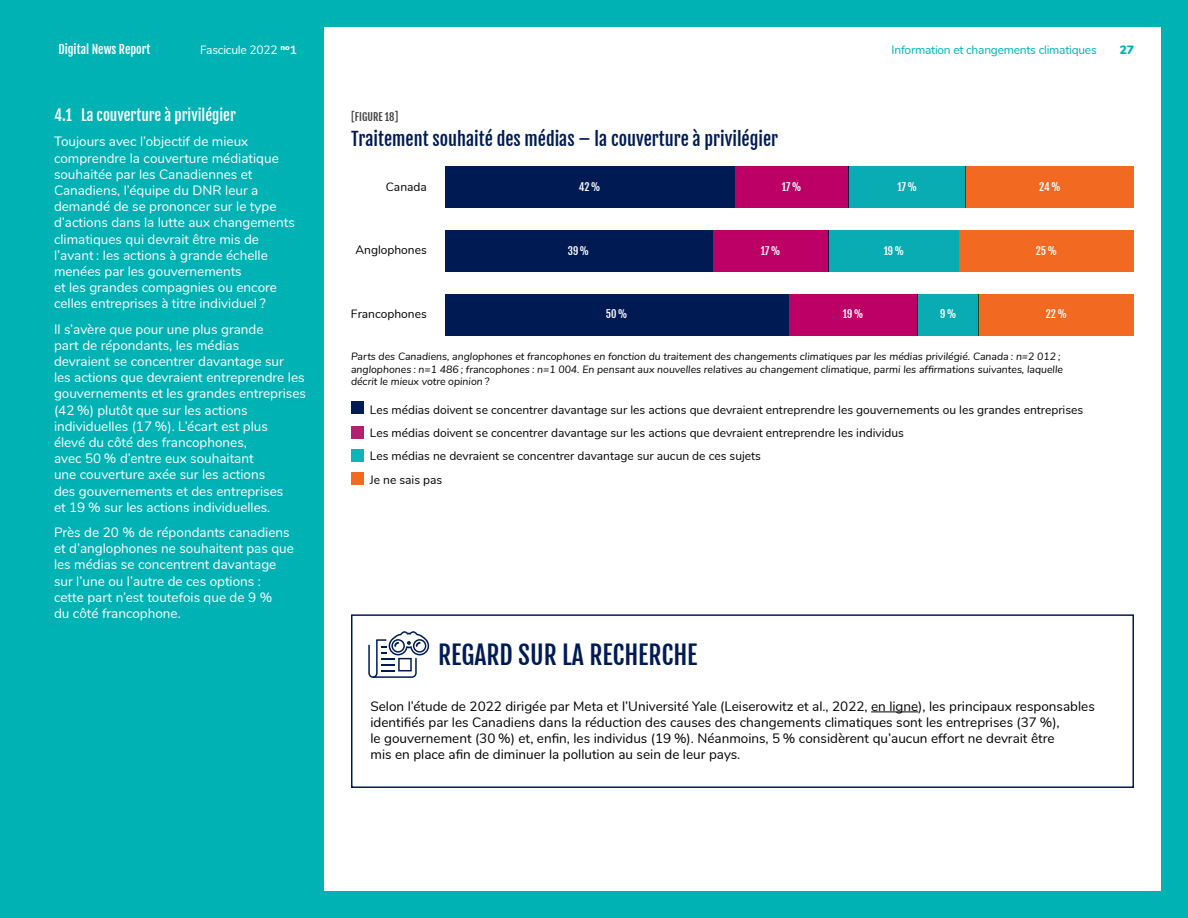
<style>
.page{position:relative;width:1188px;height:918px;background:#fff}
.page>*{position:absolute;margin:0;border:0;box-sizing:border-box;transform-origin:0 0}
.Titre___Ce_que_dit_l{font:25.5px "Fjalla One";color:#001b54}
.Titre_tableau{font:18px "Fjalla One";color:#001b54}
.Titre__2__3_1{font:15px "Fjalla One";color:#fff}
.Texte_courant{font:13.5px/16.2px "Nunito";color:#fff}
.Texte_courant-2{font:13.5px/16.2px "Nunito";color:#000}
.Légende{font:12px "Nunito";color:#000}
.t1{font:12px "Nunito";letter-spacing:-.02em;color:#01b2b5}
.t2{font:12px "Fjalla One";color:#fff}
.t3{font:12px "Nunito";letter-spacing:-.02em;color:#fff}
.t4{font:900 12px "Nunito";color:#01b2b5}
.Vignette_tableau{font:italic 10.5px/12.6px "Nunito";color:#000}
.t5{font:10.5px "Fjalla One";color:#fff}
.Titre_tableau-2{font:10.5px "Fjalla One";color:#404040}
.s1{font-weight:700}
</style>
<div class="page">
<div style="left:0;top:0;width:1188px;height:918px;border:27px solid #01b2b5"></div>
<div style="left:0;top:0;width:324px;height:918px;background:#01b2b5"></div>
<div style="left:966px;top:166px;width:168px;height:42px;background:#f26921"></div>
<div style="left:849px;top:166px;width:117px;height:42px;background:#09acb2"></div>
<div style="left:734px;top:166px;width:115px;height:42px;background:#bc0066"></div>
<div style="left:445px;top:166px;width:289px;height:42px;background:#001b54"></div>
<div style="left:959px;top:230px;width:175px;height:42px;background:#f26921"></div>
<div style="left:829px;top:230px;width:130px;height:42px;background:#09acb2"></div>
<div style="left:712px;top:230px;width:117px;height:42px;background:#bc0066"></div>
<div style="left:445px;top:230px;width:267px;height:42px;background:#001b54"></div>
<div style="left:979px;top:294px;width:155px;height:42px;background:#f26921"></div>
<div style="left:918px;top:294px;width:61px;height:42px;background:#09acb2"></div>
<div style="left:789px;top:294px;width:129px;height:42px;background:#bc0066"></div>
<div style="left:445px;top:294px;width:344px;height:42px;background:#001b54"></div>
<div style="left:351px;top:401px;width:13px;height:13px;background:#001b54"></div>
<div style="left:351px;top:426px;width:13px;height:13px;background:#b2216c"></div>
<div style="left:351px;top:449px;width:13px;height:13px;background:#0db5b8"></div>
<div style="left:351px;top:473px;width:13px;height:12px;background:#f26921"></div>
<hr style="left:871px;top:712px;width:47px;height:1px;background:#000">
<div style="left:351px;top:614px;width:783px;height:174px;border:2px solid #001b54"></div>
<svg style="left:368px;top:631px;width:61px;height:47px"></svg>
<p class="t2" style="left:59px;top:42px;width:93px">Digital News Report</p>
<p class="t3" style="left:200px;top:41px;width:98px">Fascicule 2022 <sup>no</sup><span class="s1">1</span></p>
<p class="t1" style="left:892px;top:41px;width:207px">Information et changements climatiques</p>
<p class="t4" style="left:1120px;top:41px;width:16px">27</p>
<p class="Titre__2__3_1" style="left:54px;top:106px;width:183px">4.1 La couverture à privilégier</p>
<p class="Texte_courant" style="left:54px;top:133px;width:242px">Toujours avec l’objectif de mieux comprendre la couverture médiatique souhaitée par les Canadiennes et Canadiens, l’équipe du DNR leur a demandé de se prononcer sur le type d’actions dans la lutte aux changements climatiques qui devrait être mis de l’avant : les actions à grande échelle menées par les gouvernements<br>et les grandes compagnies ou encore celles entreprises à titre individuel ?</p>
<p class="Texte_courant" style="left:54px;top:320px;width:254px">Il s’avère que pour une plus grande<br>part de répondants, les médias<br>devraient se concentrer davantage sur<br>les actions que devraient entreprendre les gouvernements et les grandes entreprises (42 %) plutôt que sur les actions individuelles (17 %). L’écart est plus<br>élevé du côté des francophones,<br>avec 50 % d’entre eux souhaitant<br>une couverture axée sur les actions<br>des gouvernements et des entreprises<br>et 19 % sur les actions individuelles.</p>
<p class="Texte_courant" style="left:54px;top:524px;width:241px">Près de 20 % de répondants canadiens et d’anglophones ne souhaitent pas que les médias se concentrent davantage sur l’une ou l’autre de ces options : cette part n’est toutefois que de 9 %<br>du côté francophone.</p>
<p class="Titre_tableau-2" style="left:351px;top:110px;width:49px">[FIGURE 18]</p>
<p class="Titre_tableau" style="left:351px;top:127px;width:429px">Traitement souhaité des médias – la couverture à privilégier</p>
<p class="Légende" style="left:386px;top:178px;width:43px">Canada</p>
<p class="t5" style="left:579px;top:180px;width:23px">42 %</p>
<p class="t5" style="left:782px;top:180px;width:21px">17 %</p>
<p class="t5" style="left:898px;top:180px;width:21px">17 %</p>
<p class="t5" style="left:1039px;top:180px;width:23px">24 %</p>
<p class="Légende" style="left:355px;top:241px;width:73px">Anglophones</p>
<p class="t5" style="left:568px;top:244px;width:23px">39 %</p>
<p class="t5" style="left:761px;top:244px;width:21px">17 %</p>
<p class="t5" style="left:884px;top:244px;width:22px">19 %</p>
<p class="t5" style="left:1036px;top:244px;width:23px">25 %</p>
<p class="t5" style="left:606px;top:308px;width:23px">50 %</p>
<p class="t5" style="left:843px;top:308px;width:22px">19 %</p>
<p class="t5" style="left:940px;top:308px;width:18px">9 %</p>
<p class="t5" style="left:1046px;top:308px;width:23px">22 %</p>
<p class="Vignette_tableau" style="left:351px;top:350px;width:714px">Parts des Canadiens, anglophones et francophones en fonction du traitement des changements climatiques par les médias privilégié. Canada : n=2 012 ; anglophones : n=1 486 ; francophones : n=1 004. En pensant aux nouvelles relatives au changement climatique, parmi les affirmations suivantes, laquelle décrit le mieux votre opinion ?</p>
<p class="Légende" style="left:370px;top:401px;width:715px">Les médias doivent se concentrer davantage sur les actions que devraient entreprendre les gouvernements ou les grandes entreprises</p>
<p class="Légende" style="left:370px;top:424px;width:536px">Les médias doivent se concentrer davantage sur les actions que devraient entreprendre les individus</p>
<p class="Légende" style="left:370px;top:447px;width:393px">Les médias ne devraient se concentrer davantage sur aucun de ces sujets</p>
<p class="Légende" style="left:370px;top:471px;width:74px">Je ne sais pas</p>
<p class="Légende" style="left:351px;top:305px;width:77px">Francophones</p>
<p class="Titre___Ce_que_dit_l" style="left:438px;top:640px;width:261px">REGARD SUR LA RECHERCHE</p>
<p class="Texte_courant-2" style="left:370px;top:697px;width:726px">Selon l’étude de 2022 dirigée par Meta et l’Université Yale (Leiserowitz et al., 2022, en ligne), les principaux responsables identifiés par les Canadiens dans la réduction des causes des changements climatiques sont les entreprises (37 %),<br>le gouvernement (30 %) et, enfin, les individus (19 %). Néanmoins, 5 % considèrent qu’aucun effort ne devrait être<br>mis en place afin de diminuer la pollution au sein de leur pays.</p>
</div>
